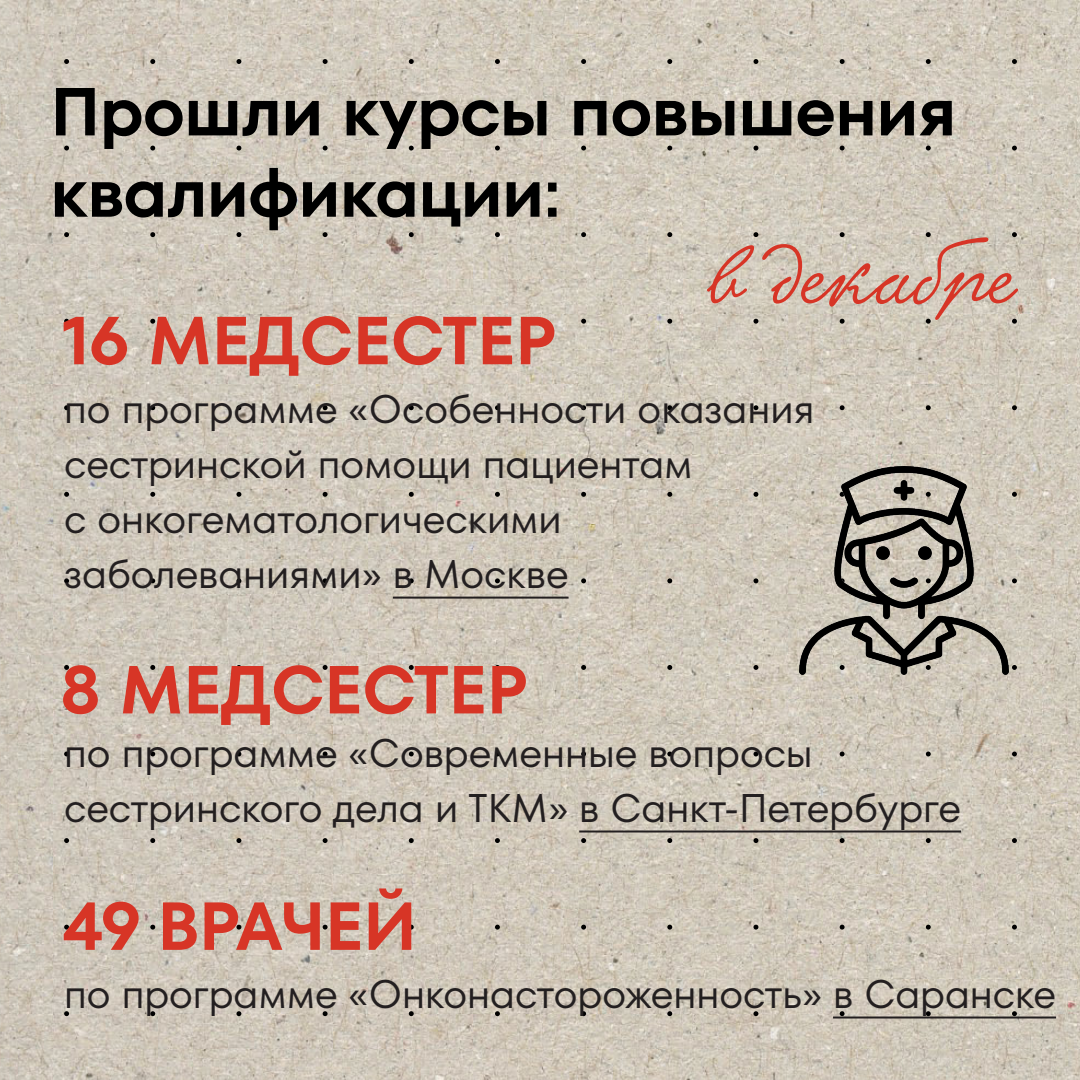
<style>
.page{position:relative;width:1080px;height:1080px;background:#fff}
.page>*{position:absolute;margin:0;border:0;box-sizing:border-box;transform-origin:0 0}
.t1{font:77.7px "Kobzar KS";color:#d73526}
.t2{font:600 67.8px/81.3px "TT Fors";letter-spacing:-.01em;color:#000}
.t3{font:600 67.8px "TT Fors";letter-spacing:-.01em;color:#d73526}
.t4{font:40px/55px "TT Fors";color:#231f20}
</style>
<div class="page">
<img style="left:0;top:0;width:1080px;height:1080px">
<svg style="left:64px;top:59px;width:5px;height:5px"></svg>
<svg style="left:150px;top:59px;width:5px;height:5px"></svg>
<svg style="left:236px;top:59px;width:5px;height:5px"></svg>
<svg style="left:323px;top:59px;width:5px;height:5px"></svg>
<svg style="left:409px;top:59px;width:5px;height:5px"></svg>
<svg style="left:495px;top:59px;width:5px;height:5px"></svg>
<svg style="left:581px;top:59px;width:5px;height:5px"></svg>
<svg style="left:667px;top:59px;width:5px;height:5px"></svg>
<svg style="left:753px;top:59px;width:5px;height:5px"></svg>
<svg style="left:840px;top:59px;width:5px;height:5px"></svg>
<svg style="left:926px;top:59px;width:5px;height:5px"></svg>
<svg style="left:1012px;top:59px;width:5px;height:5px"></svg>
<svg style="left:64px;top:146px;width:5px;height:5px"></svg>
<svg style="left:150px;top:146px;width:5px;height:5px"></svg>
<svg style="left:236px;top:146px;width:5px;height:5px"></svg>
<svg style="left:323px;top:146px;width:5px;height:5px"></svg>
<svg style="left:409px;top:146px;width:5px;height:5px"></svg>
<svg style="left:495px;top:146px;width:5px;height:5px"></svg>
<svg style="left:581px;top:146px;width:5px;height:5px"></svg>
<svg style="left:667px;top:146px;width:5px;height:5px"></svg>
<svg style="left:753px;top:146px;width:5px;height:5px"></svg>
<svg style="left:840px;top:146px;width:5px;height:5px"></svg>
<svg style="left:926px;top:146px;width:5px;height:5px"></svg>
<svg style="left:1012px;top:146px;width:5px;height:5px"></svg>
<svg style="left:64px;top:232px;width:5px;height:5px"></svg>
<svg style="left:150px;top:232px;width:5px;height:5px"></svg>
<svg style="left:236px;top:232px;width:5px;height:5px"></svg>
<svg style="left:323px;top:232px;width:5px;height:5px"></svg>
<svg style="left:409px;top:232px;width:5px;height:5px"></svg>
<svg style="left:495px;top:232px;width:5px;height:5px"></svg>
<svg style="left:581px;top:232px;width:5px;height:5px"></svg>
<svg style="left:667px;top:232px;width:5px;height:5px"></svg>
<svg style="left:753px;top:232px;width:5px;height:5px"></svg>
<svg style="left:840px;top:232px;width:5px;height:5px"></svg>
<svg style="left:926px;top:232px;width:5px;height:5px"></svg>
<svg style="left:1012px;top:232px;width:5px;height:5px"></svg>
<svg style="left:64px;top:319px;width:5px;height:5px"></svg>
<svg style="left:150px;top:319px;width:5px;height:5px"></svg>
<svg style="left:236px;top:319px;width:5px;height:5px"></svg>
<svg style="left:323px;top:319px;width:5px;height:5px"></svg>
<svg style="left:409px;top:319px;width:5px;height:5px"></svg>
<svg style="left:495px;top:319px;width:5px;height:5px"></svg>
<svg style="left:581px;top:319px;width:5px;height:5px"></svg>
<svg style="left:667px;top:319px;width:5px;height:5px"></svg>
<svg style="left:753px;top:319px;width:5px;height:5px"></svg>
<svg style="left:840px;top:319px;width:5px;height:5px"></svg>
<svg style="left:926px;top:319px;width:5px;height:5px"></svg>
<svg style="left:1012px;top:319px;width:5px;height:5px"></svg>
<svg style="left:64px;top:405px;width:5px;height:5px"></svg>
<svg style="left:150px;top:405px;width:5px;height:5px"></svg>
<svg style="left:236px;top:405px;width:5px;height:5px"></svg>
<svg style="left:323px;top:405px;width:5px;height:5px"></svg>
<svg style="left:409px;top:405px;width:5px;height:5px"></svg>
<svg style="left:495px;top:405px;width:5px;height:5px"></svg>
<svg style="left:581px;top:405px;width:5px;height:5px"></svg>
<svg style="left:667px;top:405px;width:5px;height:5px"></svg>
<svg style="left:753px;top:405px;width:5px;height:5px"></svg>
<svg style="left:840px;top:405px;width:5px;height:5px"></svg>
<svg style="left:926px;top:405px;width:5px;height:5px"></svg>
<svg style="left:1012px;top:405px;width:5px;height:5px"></svg>
<svg style="left:64px;top:492px;width:5px;height:5px"></svg>
<svg style="left:150px;top:492px;width:5px;height:5px"></svg>
<svg style="left:236px;top:492px;width:5px;height:5px"></svg>
<svg style="left:323px;top:492px;width:5px;height:5px"></svg>
<svg style="left:409px;top:492px;width:5px;height:5px"></svg>
<svg style="left:495px;top:492px;width:5px;height:5px"></svg>
<svg style="left:581px;top:492px;width:5px;height:5px"></svg>
<svg style="left:667px;top:492px;width:5px;height:5px"></svg>
<svg style="left:753px;top:492px;width:5px;height:5px"></svg>
<svg style="left:1012px;top:492px;width:5px;height:5px"></svg>
<svg style="left:64px;top:578px;width:5px;height:5px"></svg>
<svg style="left:150px;top:578px;width:5px;height:5px"></svg>
<svg style="left:236px;top:578px;width:5px;height:5px"></svg>
<svg style="left:323px;top:578px;width:5px;height:5px"></svg>
<svg style="left:409px;top:578px;width:5px;height:5px"></svg>
<svg style="left:495px;top:578px;width:5px;height:5px"></svg>
<svg style="left:581px;top:578px;width:5px;height:5px"></svg>
<svg style="left:667px;top:578px;width:5px;height:5px"></svg>
<svg style="left:753px;top:578px;width:5px;height:5px"></svg>
<svg style="left:1012px;top:578px;width:5px;height:5px"></svg>
<svg style="left:64px;top:665px;width:5px;height:5px"></svg>
<svg style="left:150px;top:665px;width:5px;height:5px"></svg>
<svg style="left:236px;top:665px;width:5px;height:5px"></svg>
<svg style="left:323px;top:665px;width:5px;height:5px"></svg>
<svg style="left:409px;top:665px;width:5px;height:5px"></svg>
<svg style="left:495px;top:665px;width:5px;height:5px"></svg>
<svg style="left:581px;top:665px;width:5px;height:5px"></svg>
<svg style="left:667px;top:665px;width:5px;height:5px"></svg>
<svg style="left:753px;top:665px;width:5px;height:5px"></svg>
<svg style="left:1012px;top:665px;width:5px;height:5px"></svg>
<svg style="left:64px;top:752px;width:5px;height:4px"></svg>
<svg style="left:150px;top:752px;width:5px;height:4px"></svg>
<svg style="left:236px;top:752px;width:5px;height:4px"></svg>
<svg style="left:323px;top:752px;width:5px;height:4px"></svg>
<svg style="left:409px;top:752px;width:5px;height:4px"></svg>
<svg style="left:495px;top:752px;width:5px;height:4px"></svg>
<svg style="left:581px;top:752px;width:5px;height:4px"></svg>
<svg style="left:667px;top:752px;width:5px;height:4px"></svg>
<svg style="left:753px;top:752px;width:5px;height:4px"></svg>
<svg style="left:840px;top:752px;width:5px;height:4px"></svg>
<svg style="left:926px;top:752px;width:5px;height:4px"></svg>
<svg style="left:1012px;top:752px;width:5px;height:4px"></svg>
<svg style="left:64px;top:838px;width:5px;height:5px"></svg>
<svg style="left:150px;top:838px;width:5px;height:5px"></svg>
<svg style="left:236px;top:838px;width:5px;height:5px"></svg>
<svg style="left:323px;top:838px;width:5px;height:5px"></svg>
<svg style="left:409px;top:838px;width:5px;height:5px"></svg>
<svg style="left:495px;top:838px;width:5px;height:5px"></svg>
<svg style="left:581px;top:838px;width:5px;height:5px"></svg>
<svg style="left:667px;top:838px;width:5px;height:5px"></svg>
<svg style="left:753px;top:838px;width:5px;height:5px"></svg>
<svg style="left:840px;top:838px;width:5px;height:5px"></svg>
<svg style="left:926px;top:838px;width:5px;height:5px"></svg>
<svg style="left:1012px;top:838px;width:5px;height:5px"></svg>
<svg style="left:64px;top:925px;width:5px;height:5px"></svg>
<svg style="left:150px;top:925px;width:5px;height:5px"></svg>
<svg style="left:236px;top:925px;width:5px;height:5px"></svg>
<svg style="left:323px;top:925px;width:5px;height:5px"></svg>
<svg style="left:409px;top:925px;width:5px;height:5px"></svg>
<svg style="left:495px;top:925px;width:5px;height:5px"></svg>
<svg style="left:581px;top:925px;width:5px;height:5px"></svg>
<svg style="left:667px;top:925px;width:5px;height:5px"></svg>
<svg style="left:753px;top:925px;width:5px;height:5px"></svg>
<svg style="left:840px;top:925px;width:5px;height:5px"></svg>
<svg style="left:926px;top:925px;width:5px;height:5px"></svg>
<svg style="left:1012px;top:925px;width:5px;height:5px"></svg>
<svg style="left:64px;top:1011px;width:5px;height:5px"></svg>
<svg style="left:150px;top:1011px;width:5px;height:5px"></svg>
<svg style="left:236px;top:1011px;width:5px;height:5px"></svg>
<svg style="left:323px;top:1011px;width:5px;height:5px"></svg>
<svg style="left:409px;top:1011px;width:5px;height:5px"></svg>
<svg style="left:495px;top:1011px;width:5px;height:5px"></svg>
<svg style="left:581px;top:1011px;width:5px;height:5px"></svg>
<svg style="left:667px;top:1011px;width:5px;height:5px"></svg>
<svg style="left:753px;top:1011px;width:5px;height:5px"></svg>
<svg style="left:840px;top:1011px;width:5px;height:5px"></svg>
<svg style="left:926px;top:1011px;width:5px;height:5px"></svg>
<svg style="left:1012px;top:1011px;width:5px;height:5px"></svg>
<hr style="left:393px;top:597px;width:176px;height:2px;background:#231f20">
<hr style="left:579px;top:831px;width:382px;height:2px;background:#231f20">
<hr style="left:833px;top:1017px;width:223px;height:2px;background:#231f20">
<img style="left:800px;top:466px;width:208px;height:209px">
<h2 class="t2" style="left:50px;top:71px;width:908px">Прошли курсы повышения квалификации:</h2>
<h2 class="t3" style="left:62px;top:300px;width:496px">16 МЕДСЕСТЕР</h2>
<h1 class="t1" style="left:708px;top:229px;width:310px">в декабре</h1>
<p class="t4" style="left:64px;top:382px;width:752px">по программе «Особенности оказания сестринской помощи пациентам<br>с онкогематологическими заболеваниями» в Москве</p>
<h2 class="t3" style="left:60px;top:649px;width:469px">8 МЕДСЕСТЕР</h2>
<p class="t4" style="left:64px;top:726px;width:898px">по программе «Современные вопросы сестринского дела и ТКМ» в Санкт-Петербурге</p>
<h2 class="t3" style="left:63px;top:885px;width:356px">49 ВРАЧЕЙ</h2>
<p class="t4" style="left:64px;top:967px;width:993px">по программе «Онконастороженность» в Саранске</p>
</div>
